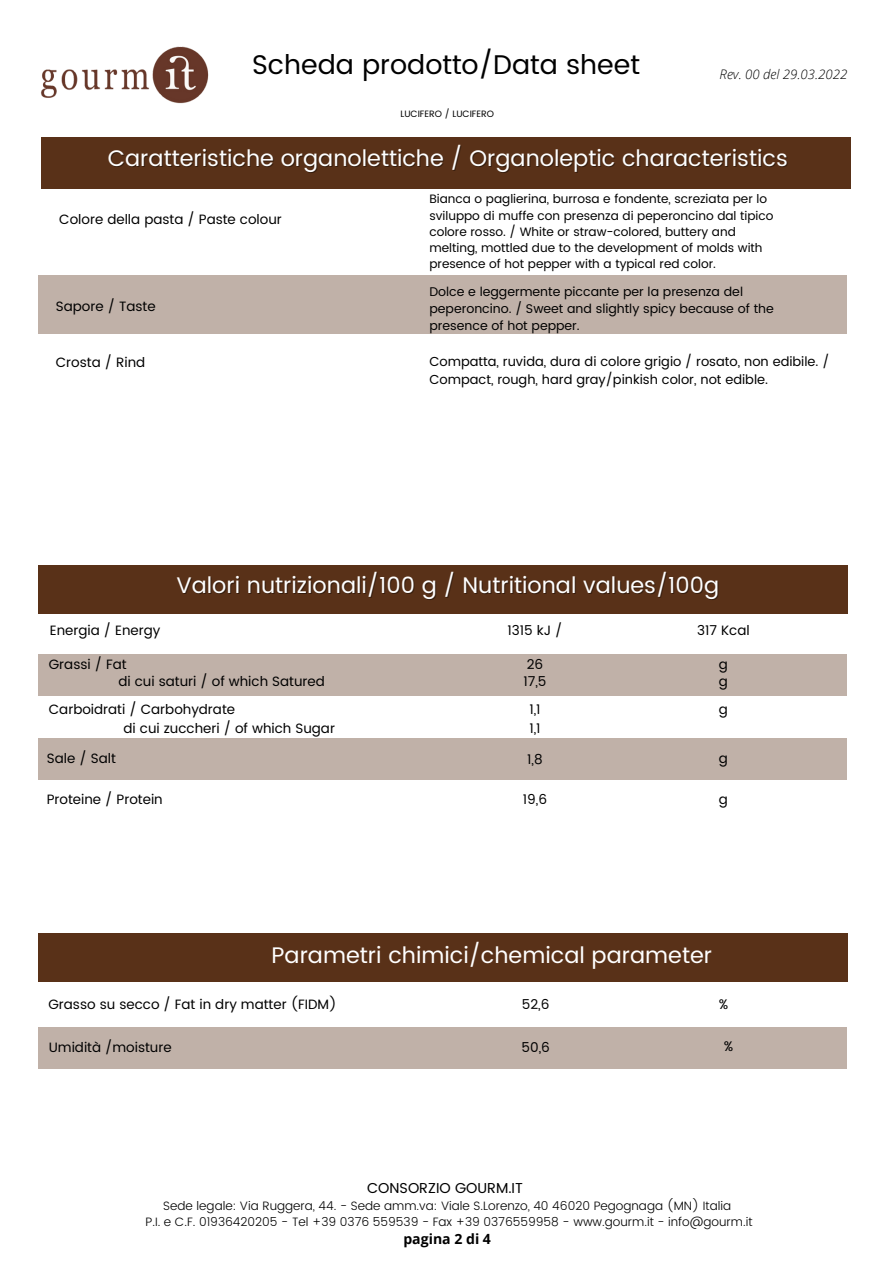
<style>
.page{position:relative;width:894px;height:1264px;background:#fff}
.page>*{position:absolute;margin:0;border:0;box-sizing:border-box;transform-origin:0 0}
.t1{font:27px "Poppins";color:#000}
.t2{font:22.5px "Poppins";color:#fff}
.t3{font:14.4px "Poppins";color:#000}
.t4{font:700 14.1px "Open Sans";color:#000}
.t5{font:13.95px "Poppins";color:#000}
.t6{font:13.5px "Poppins";color:#000}
.t7{font:italic 300 13.2px "Open Sans";color:#000}
.t8{font:13.05px/17.4px "Poppins";color:#000}
.t9{font:12.6px/16.8px "Poppins";color:#000}
.t10{font:12.15px/16.2px "Poppins";color:#000}
.t11{font:300 12.15px "Poppins";color:#000}
.t12{font:9.15px "Poppins";color:#000}
</style>
<div class="page">
<div style="left:38px;top:738px;width:809px;height:41px;background:#c0b1a8"></div>
<div style="left:38px;top:654px;width:809px;height:41px;background:#c0b1a8"></div>
<div style="left:38px;top:565px;width:809px;height:48px;background:#593118"></div>
<div style="left:41px;top:137px;width:809px;height:51px;background:#593118"></div>
<div style="left:38px;top:275px;width:809px;height:59px;background:#c0b1a8"></div>
<img style="left:41px;top:46px;width:168px;height:58px">
<div style="left:38px;top:1027px;width:809px;height:42px;background:#c0b1a8"></div>
<div style="left:38px;top:933px;width:809px;height:49px;background:#593118"></div>
<p class="t1" style="left:252px;top:48px;width:389px">Scheda prodotto/Data sheet</p>
<p class="t12" style="left:400px;top:108px;width:95px">LUCIFERO / LUCIFERO</p>
<p class="t7" style="left:719px;top:65px;width:129px">Rev. 00 del 29.03.2022</p>
<p class="t2" style="left:108px;top:145px;width:681px">Caratteristiche organolettiche / Organoleptic characteristics</p>
<p class="t6" style="left:59px;top:212px;width:224px">Colore della pasta / Paste colour</p>
<p class="t10" style="left:429px;top:191px;width:345px">Bianca o paglierina, burrosa e fondente, screziata per lo sviluppo di muffe con presenza di peperoncino dal tipico colore rosso. / White or straw-colored, buttery and melting, mottled due to the development of molds with presence of hot pepper with a typical red color.</p>
<p class="t9" style="left:429px;top:283px;width:346px">Dolce e leggermente piccante per la presenza del peperoncino. / Sweet and slightly spicy because of the presence of hot pepper.</p>
<p class="t6" style="left:56px;top:298px;width:101px">Sapore / Taste</p>
<p class="t6" style="left:56px;top:354px;width:91px">Crosta / Rind</p>
<p class="t8" style="left:429px;top:353px;width:401px">Compatta, ruvida, dura di colore grigio / rosato, non edibile. /<br>Compact, rough, hard gray/pinkish color, not edible.</p>
<p class="t2" style="left:176px;top:572px;width:544px">Valori nutrizionali/100 g / Nutritional values/100g</p>
<p class="t6" style="left:50px;top:623px;width:112px">Energia / Energy</p>
<p class="t6" style="left:507px;top:623px;width:56px">1315 kJ /</p>
<p class="t6" style="left:49px;top:656px;width:79px">Grassi / Fat</p>
<p class="t6" style="left:118px;top:673px;width:208px">di cui saturi / of which Satured</p>
<p class="t6" style="left:49px;top:701px;width:188px">Carboidrati / Carbohydrate</p>
<p class="t6" style="left:526px;top:656px;width:18px">26</p>
<p class="t6" style="left:523px;top:673px;width:24px">17,5</p>
<p class="t6" style="left:529px;top:701px;width:13px">1,1</p>
<p class="t6" style="left:527px;top:751px;width:17px">1,8</p>
<p class="t6" style="left:523px;top:791px;width:26px">19,6</p>
<p class="t6" style="left:123px;top:721px;width:213px">di cui zuccheri / of which Sugar</p>
<p class="t6" style="left:529px;top:721px;width:13px">1,1</p>
<p class="t6" style="left:47px;top:751px;width:70px">Sale / Salt</p>
<p class="t6" style="left:47px;top:791px;width:117px">Proteine / Protein</p>
<p class="t6" style="left:697px;top:623px;width:54px">317 Kcal</p>
<p class="t6" style="left:718px;top:656px;width:11px">g</p>
<p class="t6" style="left:718px;top:673px;width:11px">g</p>
<p class="t6" style="left:718px;top:701px;width:11px">g</p>
<p class="t6" style="left:718px;top:751px;width:11px">g</p>
<p class="t6" style="left:718px;top:791px;width:11px">g</p>
<p class="t2" style="left:271px;top:942px;width:442px">Parametri chimici/chemical parameter</p>
<p class="t6" style="left:48px;top:996px;width:290px">Grasso su secco / Fat in dry matter (FIDM)</p>
<p class="t6" style="left:521px;top:996px;width:29px">52,6</p>
<p class="t5" style="left:718px;top:995px;width:11px">%</p>
<p class="t6" style="left:49px;top:1038px;width:124px">Umidità /moisture</p>
<p class="t6" style="left:521px;top:1038px;width:30px">50,6</p>
<p class="t5" style="left:723px;top:1038px;width:11px">%</p>
<p class="t3" style="left:367px;top:1180px;width:157px">CONSORZIO GOURM.IT</p>
<p class="t11" style="left:163px;top:1198px;width:569px">Sede legale: Via Ruggera, 44. - Sede amm.va: Viale S.Lorenzo, 40 46020 Pegognaga (MN) Italia</p>
<p class="t11" style="left:145px;top:1214px;width:608px">P.I. e C.F. 01936420205 - Tel +39 0376 559539 - Fax +39 0376559958 - www.gourm.it - info@gourm.it</p>
<p class="t4" style="left:403px;top:1228px;width:89px">pagina 2 di 4</p>
</div>
